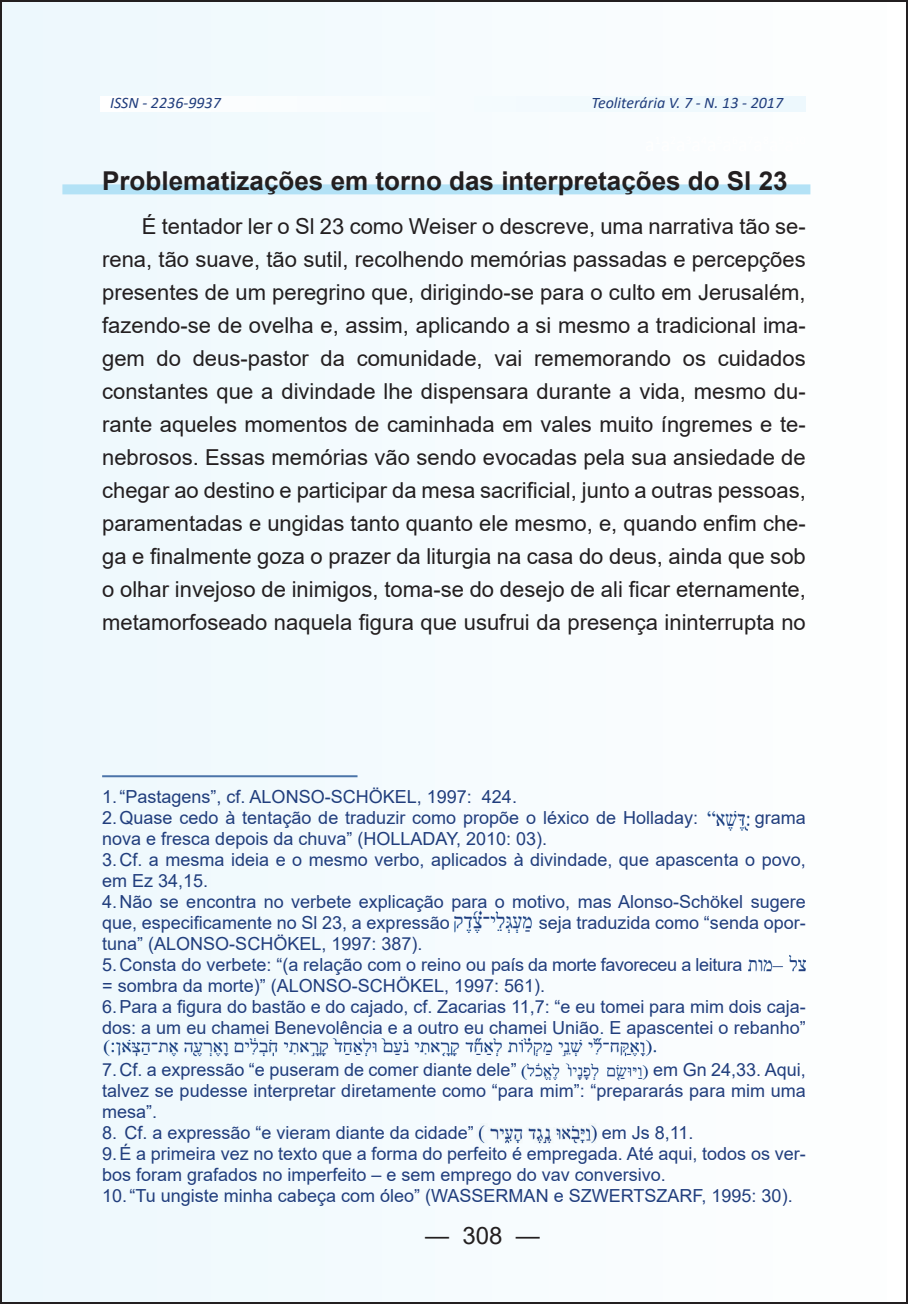
<style>
.page{position:relative;width:908px;height:1304px;background:#fff}
.page>*{position:absolute;margin:0;border:0;box-sizing:border-box;transform-origin:0 0}
.t1{font:700 26px "Arial";color:#231f20}
.t2{font:24px "Arial";color:#231f20}
.t3{font:22px/33px "Arial";color:#231f20;text-align:justify}
.t4{font:18px/21px "Arial";color:#213e7d}
.t5{font:italic 16px "Calibri";color:#213e7d}
</style>
<div class="page">
<div style="left:1px;top:1px;width:905px;height:1302px;background:#f6fbfe"></div>
<div style="left:62px;top:184px;width:748px;height:10px;background:#b3e2f6"></div>
<hr style="left:102px;top:775px;width:255px;height:2px;background:#4b74a9">
<img style="left:707px;top:811px;width:43px;height:20px">
<img style="left:454px;top:910px;width:78px;height:23px">
<img style="left:748px;top:955px;width:57px;height:17px">
<img style="left:103px;top:1037px;width:554px;height:20px">
<img style="left:521px;top:1063px;width:128px;height:18px">
<img style="left:478px;top:1125px;width:119px;height:19px">
<p class="t5" style="left:110px;top:92px;width:112px">ISSN - 2236-9937</p>
<p class="t5" style="left:591px;top:92px;width:193px">Teoliterária V. 7 - N. 13 - 2017</p>
<h1 class="t1" style="left:102px;top:163px;width:686px">Problematizações em torno das interpretações do Sl 23</h1>
<p class="t3" style="left:102px;top:210px;width:705px;text-indent:40px">É tentador ler o Sl 23 como Weiser o descreve, uma narrativa tão se&shy;rena, tão suave, tão sutil, recolhendo memórias passadas e percepções presentes de um peregrino que, dirigindo-se para o culto em Jerusalém, fazendo-se de ovelha e, assim, aplicando a si mesmo a tradicional ima&shy;gem do deus-pastor da comunidade, vai rememorando os cuidados constantes que a divindade lhe dispensara durante a vida, mesmo du&shy;rante aqueles momentos de caminhada em vales muito íngremes e te&shy;nebrosos. Essas memórias vão sendo evocadas pela sua ansiedade de chegar ao destino e participar da mesa sacrificial, junto a outras pessoas, paramentadas e ungidas tanto quanto ele mesmo, e, quando enfim che&shy;ga e finalmente goza o prazer da liturgia na casa do deus, ainda que sob o olhar invejoso de inimigos, toma-se do desejo de ali ficar eternamente, metamorfoseado naquela figura que usufrui da presença ininterrupta no</p>
<p class="t4" style="left:102px;top:786px;width:597px">1.“Pastagens”, cf. ALONSO-SCHÖKEL, 1997: 424.<br>2.Quase cedo à tentação de traduzir como propõe o léxico de Holladay:</p>
<p class="t4" style="left:754px;top:807px;width:53px">grama</p>
<p class="t4" style="left:102px;top:828px;width:705px">nova e fresca depois da chuva” (HOLLADAY, 2010: 03).<br>3.Cf. a mesma ideia e o mesmo verbo, aplicados à divindade, que apascenta o povo, em Ez 34,15.<br>4.Não se encontra no verbete explicação para o motivo, mas Alonso-Schökel sugere que, especificamente no Sl 23, a expressão</p>
<p class="t4" style="left:538px;top:912px;width:268px">seja traduzida como “senda opor-</p>
<p class="t4" style="left:102px;top:933px;width:704px">tuna” (ALONSO-SCHÖKEL, 1997: 387).<br>5.Consta do verbete: “(a relação com o reino ou país da morte favoreceu a leitura<br>= sombra da morte)” (ALONSO-SCHÖKEL, 1997: 561).<br>6.Para a figura do bastão e do cajado, cf. Zacarias 11,7: “e eu tomei para mim dois caja&shy;dos: a um eu chamei Benevolência e a outro eu chamei União. E apascentei o rebanho”</p>
<p class="t4" style="left:102px;top:1059px;width:416px">7.Cf. a expressão “e puseram de comer diante dele”</p>
<p class="t4" style="left:102px;top:1059px;width:704px;text-align:justify;text-indent:551px">em Gn 24,33. Aqui, talvez se pudesse interpretar diretamente como “para mim”: “prepararás para mim uma mesa”.</p>
<p class="t4" style="left:102px;top:1122px;width:373px">8. Cf. a expressão “e vieram diante da cidade”</p>
<p class="t4" style="left:102px;top:1122px;width:705px;text-indent:499px">em Js 8,11.<br>9.É a primeira vez no texto que a forma do perfeito é empregada. Até aqui, todos os ver&shy;bos foram grafados no imperfeito – e sem emprego do vav conversivo.<br>10.“Tu ungiste minha cabeça com óleo” (WASSERMAN e SZWERTSZARF, 1995: 30).</p>
<h2 class="t2" style="left:425px;top:1218px;width:116px">— 308 —</h2>
</div>
